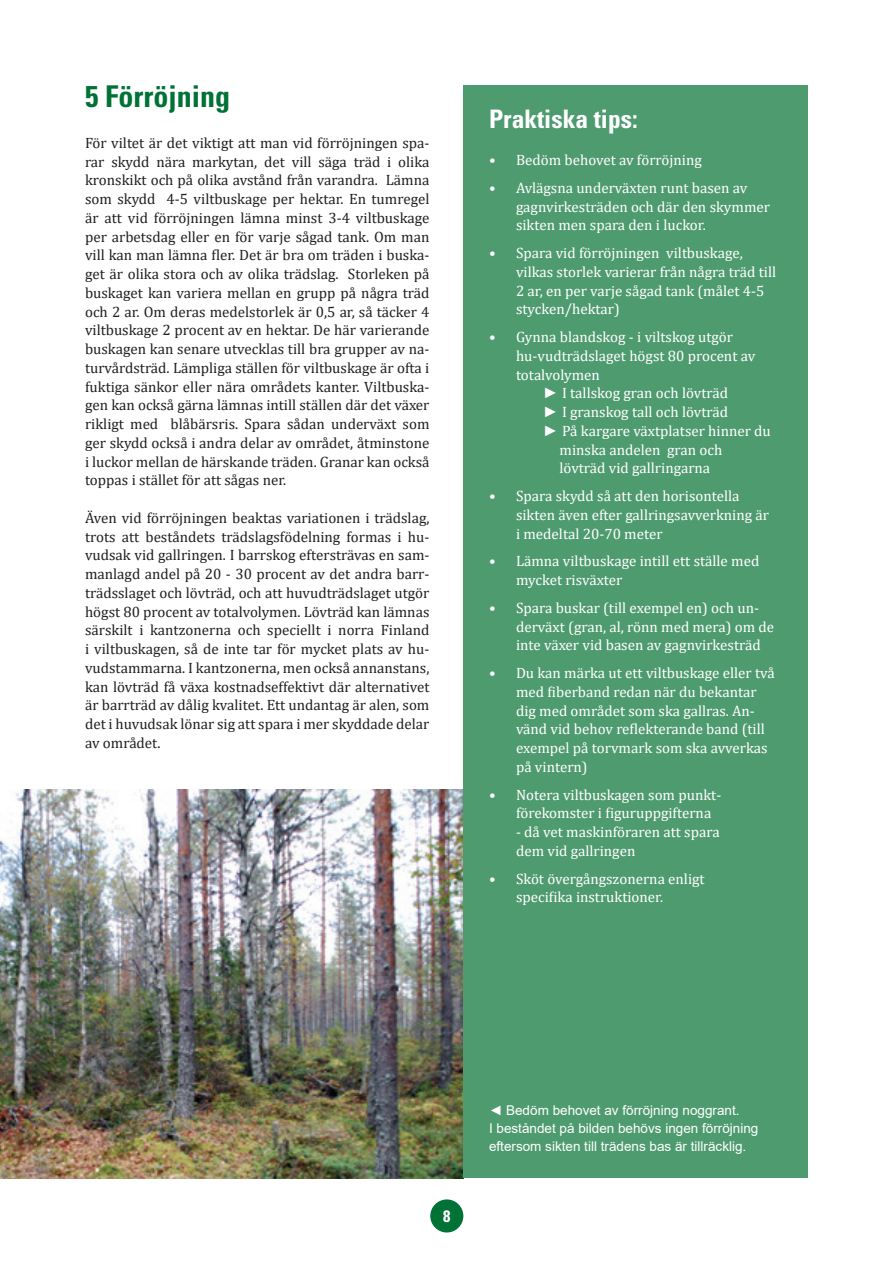
<style>
.page{position:relative;width:893px;height:1263px;background:#fff}
.page>*{position:absolute;margin:0;border:0;box-sizing:border-box;transform-origin:0 0}
.t1{font:700 condensed 30px "Univers LT Std";color:#007236}
.t2{font:700 condensed 25.5px "Univers LT Std";color:#fff}
.t3{font:700 condensed 16.5px "Univers LT Std";color:#fff}
.t4{font:15px/18.8px "Cambria";color:#231f20;text-align:justify}
.t5{font:15px/18.8px "Cambria";color:#fff}
.t6{font:13.5px/18px "Arial";color:#fff}
.s1{font-family:"Century Gothic";font-weight:700}
</style>
<div class="page">
<img style="left:0;top:790px;width:463px;height:388px">
<div style="left:463px;top:85px;width:345px;height:1093px;background:#4f9b70"></div>
<div style="left:430px;top:1199px;width:33px;height:33px;background:#007236;border-radius:50%"></div>
<h1 class="t1" style="left:85px;top:78px;width:146px">5 Förröjning</h1>
<p class="t4" style="left:85px;top:133px;width:346px">För viltet är det viktigt att man vid förröjningen spa&shy;rar skydd nära markytan, det vill säga träd i olika kronskikt och på olika avstånd från varandra. Lämna som skydd 4-5 viltbuskage per hektar. En tumregel är att vid förröjningen lämna minst 3-4 viltbuskage per arbetsdag eller en för varje sågad tank. Om man vill kan man lämna fler. Det är bra om träden i buska&shy;get är olika stora och av olika trädslag. Storleken på buskaget kan variera mellan en grupp på några träd och 2 ar. Om deras medelstorlek är 0,5 ar, så täcker 4 viltbuskage 2 procent av en hektar. De här varierande buskagen kan senare utvecklas till bra grupper av na&shy;turvårdsträd. Lämpliga ställen för viltbuskage är ofta i fuktiga sänkor eller nära områdets kanter. Viltbuska&shy;gen kan också gärna lämnas intill ställen där det växer rikligt med blåbärsris. Spara sådan underväxt som ger skydd också i andra delar av området, åtminstone i luckor mellan de härskande träden. Granar kan också toppas i stället för att sågas ner.</p>
<p class="t4" style="left:85px;top:508px;width:346px">Även vid förröjningen beaktas variationen i trädslag, trots att beståndets trädslagsfödelning formas i hu&shy;vudsak vid gallringen. I barrskog eftersträvas en sam&shy;manlagd andel på 20 - 30 procent av det andra barr&shy;trädsslaget och lövträd, och att huvudträdslaget utgör högst 80 procent av totalvolymen. Lövträd kan lämnas särskilt i kantzonerna och speciellt i norra Finland i viltbuskagen, så de inte tar för mycket plats av hu&shy;vudstammarna. I kantzonerna, men också annanstans, kan lövträd få växa kostnadseffektivt där alternativet är barrträd av dålig kvalitet. Ett undantag är alen, som det i huvudsak lönar sig att spara i mer skyddade delar av området.</p>
<h2 class="t2" style="left:489px;top:103px;width:150px">Praktiska tips:</h2>
<p class="t5" style="left:489px;top:151px;width:214px">• Bedöm behovet av förröjning</p>
<p class="t5" style="left:516px;top:178px;width:255px;text-indent:-27px">• Avlägsna underväxten runt basen av gagnvirkesträden och där den skymmer sikten men spara den i luckor.</p>
<p class="t5" style="left:516px;top:244px;width:262px;text-indent:-27px">• Spara vid förröjningen viltbuskage, vilkas storlek varierar från några träd till 2 ar, en per varje sågad tank (målet 4-5 stycken/hektar)</p>
<p class="t5" style="left:489px;top:328px;width:246px">• Gynna blandskog - i viltskog utgör</p>
<p class="t5" style="left:516px;top:346px;width:241px">hu-vudträdslaget högst 80 procent av</p>
<p class="t5" style="left:516px;top:365px;width:85px">totalvolymen</p>
<p class="t5" style="left:543px;top:384px;width:187px"><span class="s1">►</span> I tallskog gran och lövträd</p>
<p class="t5" style="left:543px;top:403px;width:187px"><span class="s1">►</span> I granskog tall och lövträd</p>
<p class="t5" style="left:543px;top:421px;width:229px"><span class="s1">►</span> På kargare växtplatser hinner du</p>
<p class="t5" style="left:559px;top:440px;width:164px">minska andelen gran och</p>
<p class="t5" style="left:559px;top:459px;width:152px">lövträd vid gallringarna</p>
<p class="t5" style="left:516px;top:487px;width:254px;text-indent:-27px">• Spara skydd så att den horisontella sikten även efter gallringsavverkning är i medeltal 20-70 meter</p>
<p class="t5" style="left:516px;top:552px;width:245px;text-indent:-27px">• Lämna viltbuskage intill ett ställe med mycket risväxter</p>
<p class="t5" style="left:516px;top:598px;width:260px;text-indent:-27px">• Spara buskar (till exempel en) och un&shy;derväxt (gran, al, rönn med mera) om de inte växer vid basen av gagnvirkesträd</p>
<p class="t5" style="left:516px;top:664px;width:260px;text-indent:-27px">• Du kan märka ut ett viltbuskage eller två med fiberband redan när du bekantar dig med området som ska gallras. An&shy;vänd vid behov reflekterande band (till exempel på torvmark som ska avverkas på vintern)</p>
<p class="t5" style="left:516px;top:785px;width:207px;text-indent:-27px">• Notera viltbuskagen som punkt&shy;förekomster i figuruppgifterna</p>
<p class="t5" style="left:516px;top:823px;width:205px">- då vet maskinföraren att spara dem vid gallringen</p>
<p class="t5" style="left:516px;top:869px;width:190px;text-indent:-27px">• Sköt övergångszonerna enligt specifika instruktioner.</p>
<p class="t3" style="left:443px;top:1206px;width:9px">8</p>
<p class="t6" style="left:489px;top:1102px;width:271px">◄ Bedöm behovet av förröjning noggrant.<br>I beståndet på bilden behövs ingen förröjning eftersom sikten till trädens bas är tillräcklig.</p>
</div>
